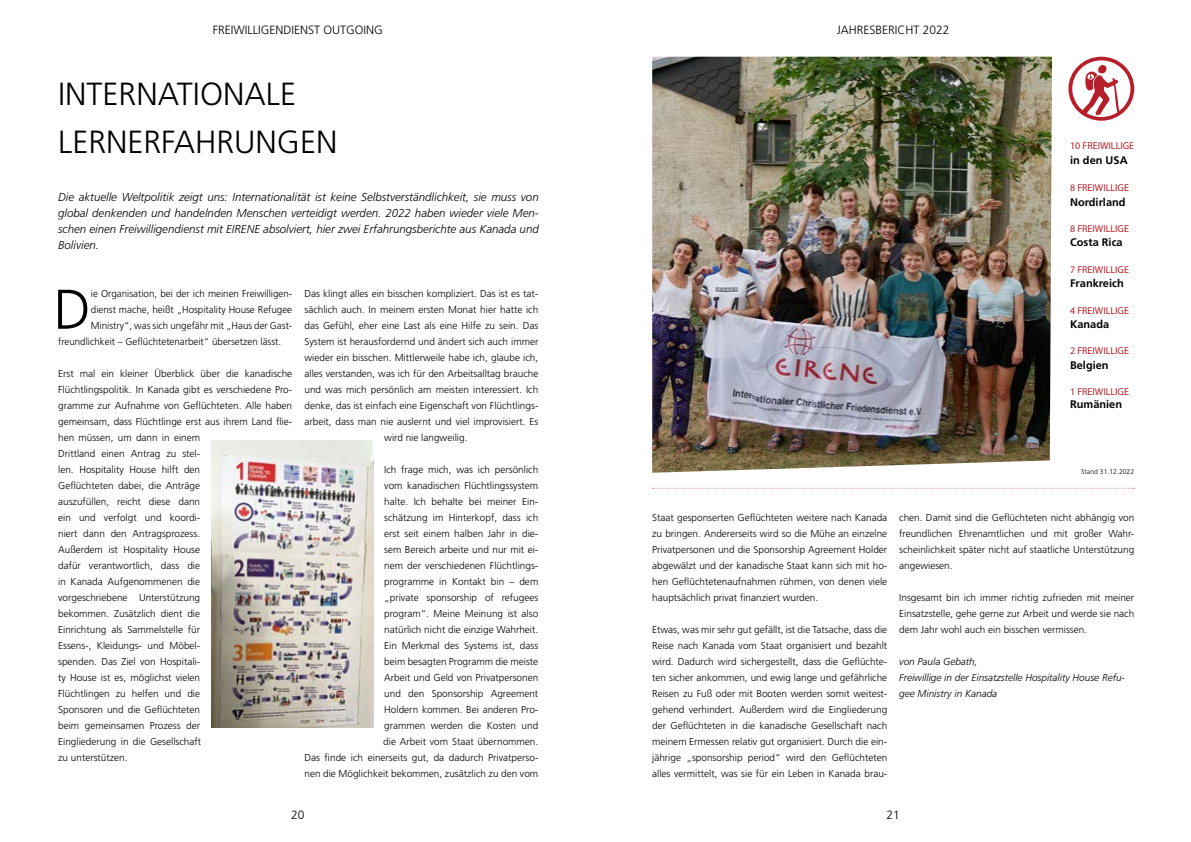
<style>
.page{position:relative;width:1191px;height:842px;background:#fff}
.page>*{position:absolute;margin:0;border:0;box-sizing:border-box;transform-origin:0 0}
.t1{font:300 55.8px "Frutiger LT Std";color:#000}
.t2{font:300 32px/48px "Frutiger LT Std";color:#000}
.t3{font:300 12px "Frutiger LT Std";color:#000}
.t4{font:italic 300 11.5px/16px "Frutiger LT Std";color:#000;text-align:justify}
.t5{font:700 11px "Frutiger LT Std";color:#000}
.t6{font:300 10px/16px "Frutiger LT Std";color:#000;text-align:justify}
.t7{font:10px "Myriad Pro";color:#b61f29}
.t8{font:italic 300 10px/16px "Frutiger LT Std";color:#000}
.t9{font:300 6.9px "Frutiger LT Std";color:#000}
</style>
<div class="page">
<svg style="left:652px;top:488px;width:482px;height:1px"></svg>
<svg style="left:1068px;top:57px;width:66px;height:64px"></svg>
<img style="left:652px;top:57px;width:400px;height:416px">
<img style="left:212px;top:441px;width:161px;height:286px">
<p class="t3" style="left:213px;top:23px;width:171px">FREIWILLIGENDIENST OUTGOING</p>
<p class="t3" style="left:837px;top:23px;width:114px">JAHRESBERICHT 2022</p>
<h2 class="t2" style="left:58px;top:70px;width:281px">INTERNATIONALE<br>LERNERFAHRUNGEN</h2>
<p class="t4" style="left:58px;top:189px;width:482px">Die aktuelle Weltpolitik zeigt uns: Internationalität ist keine Selbstverständlichkeit, sie muss von global denkenden und handelnden Menschen verteidigt werden. 2022 haben wieder viele Men&shy;schen einen Freiwilligendienst mit EIRENE absolviert, hier zwei Erfahrungsberichte aus Kanada und Bolivien.</p>
<h1 class="t1" style="left:54px;top:278px;width:39px">D</h1>
<p class="t6" style="left:91px;top:285px;width:203px">ie Organisation, bei der ich meinen Freiwilligen-</p>
<p class="t6" style="left:91px;top:301px;width:203px">dienst mache, heißt „Hospitality House Refugee</p>
<p class="t6" style="left:91px;top:317px;width:203px">Ministry“, was sich ungefähr mit „Haus der Gast-</p>
<p class="t6" style="left:58px;top:333px;width:225px">freundlichkeit – Geflüchtetenarbeit“ übersetzen lässt.</p>
<p class="t6" style="left:58px;top:365px;width:236px;text-align:left">Erst mal ein kleiner Überblick über die kanadische Flüchtlingspolitik. In Kanada gibt es verschiedene Pro&shy;gramme zur Aufnahme von Geflüchteten. Alle haben gemeinsam, dass Flüchtlinge erst aus ihrem Land flie&shy;hen müssen, um dann in einem<br>Drittland einen Antrag zu stel-<br>len. Hospitality House hilft den<br>Geflüchteten dabei, die Anträge<br>auszufüllen, reicht diese dann<br>ein und verfolgt und koordi-<br>niert dann den Antragsprozess.<br>Außerdem ist Hospitality House<br>dafür verantwortlich, dass die<br>in Kanada Aufgenommenen die<br>vorgeschriebene Unterstützung<br>bekommen. Zusätzlich dient die<br>Einrichtung als Sammelstelle für<br>Essens-, Kleidungs- und Möbel-<br>spenden. Das Ziel von Hospitali-<br>ty House ist es, möglichst vielen<br>Flüchtlingen zu helfen und die<br>Sponsoren und die Geflüchteten<br>beim gemeinsamen Prozess der<br>Eingliederung in die Gesellschaft<br>zu unterstützen.</p>
<p class="t6" style="left:304px;top:285px;width:235px">Das klingt alles ein bisschen kompliziert. Das ist es tat-</p>
<p class="t6" style="left:304px;top:301px;width:235px">sächlich auch. In meinem ersten Monat hier hatte ich</p>
<p class="t6" style="left:304px;top:317px;width:235px">das Gefühl, eher eine Last als eine Hilfe zu sein. Das</p>
<p class="t6" style="left:304px;top:333px;width:235px">System ist herausfordernd und ändert sich auch immer</p>
<p class="t6" style="left:304px;top:349px;width:235px">wieder ein bisschen. Mittlerweile habe ich, glaube ich,</p>
<p class="t6" style="left:304px;top:365px;width:235px">alles verstanden, was ich für den Arbeitsalltag brauche</p>
<p class="t6" style="left:304px;top:381px;width:235px">und was mich persönlich am meisten interessiert. Ich</p>
<p class="t6" style="left:304px;top:397px;width:235px">denke, das ist einfach eine Eigenschaft von Flüchtlings-</p>
<p class="t6" style="left:304px;top:413px;width:235px">arbeit, dass man nie auslernt und viel improvisiert. Es</p>
<p class="t6" style="left:384px;top:429px;width:85px">wird nie langweilig.</p>
<p class="t6" style="left:304px;top:461px;width:235px;text-align:right">Ich frage mich, was ich persönlich<br>vom kanadischen Flüchtlingssystem<br>halte. Ich behalte bei meiner Ein-<br>schätzung im Hinterkopf, dass ich<br>erst seit einem halben Jahr in die-<br>sem Bereich arbeite und nur mit ei-<br>nem der verschiedenen Flüchtlings-<br>programme in Kontakt bin – dem<br>„private sponsorship of refugees<br>program“. Meine Meinung ist also<br>natürlich nicht die einzige Wahrheit.<br>Ein Merkmal des Systems ist, dass<br>beim besagten Programm die meiste<br>Arbeit und Geld von Privatpersonen<br>und den Sponsorship Agreement<br>Holdern kommen. Bei anderen Pro-<br>grammen werden die Kosten und<br>die Arbeit vom Staat übernommen.<br>Das finde ich einerseits gut, da dadurch Privatperso&shy;nen die Möglichkeit bekommen, zusätzlich zu den vom</p>
<p class="t7" style="left:1070px;top:140px;width:65px">10 FREIWILLIGE</p>
<p class="t5" style="left:1070px;top:153px;width:59px">in den USA</p>
<p class="t7" style="left:1070px;top:182px;width:60px">8 FREIWILLIGE</p>
<p class="t5" style="left:1070px;top:195px;width:57px">Nordirland</p>
<p class="t7" style="left:1070px;top:223px;width:60px">8 FREIWILLIGE</p>
<p class="t5" style="left:1070px;top:236px;width:54px">Costa Rica</p>
<p class="t7" style="left:1070px;top:263px;width:60px">7 FREIWILLIGE</p>
<p class="t5" style="left:1070px;top:277px;width:55px">Frankreich</p>
<p class="t7" style="left:1070px;top:304px;width:60px">4 FREIWILLIGE</p>
<p class="t5" style="left:1070px;top:318px;width:41px">Kanada</p>
<p class="t7" style="left:1070px;top:345px;width:60px">2 FREIWILLIGE</p>
<p class="t5" style="left:1070px;top:359px;width:40px">Belgien</p>
<p class="t7" style="left:1070px;top:386px;width:60px">1 FREIWILLIGE</p>
<p class="t5" style="left:1070px;top:398px;width:53px">Rumänien</p>
<p class="t9" style="left:1081px;top:468px;width:55px">Stand 31.12.2022</p>
<p class="t6" style="left:652px;top:509px;width:236px">Staat gesponserten Geflüchteten weitere nach Kanada zu bringen. Andererseits wird so die Mühe an einzelne Privatpersonen und die Sponsorship Agreement Holder abgewälzt und der kanadische Staat kann sich mit ho&shy;hen Geflüchtetenaufnahmen rühmen, von denen viele hauptsächlich privat finanziert wurden.</p>
<p class="t6" style="left:652px;top:621px;width:236px">Etwas, was mir sehr gut gefällt, ist die Tatsache, dass die Reise nach Kanada vom Staat organisiert und bezahlt wird. Dadurch wird sichergestellt, dass die Geflüchte&shy;ten sicher ankommen, und ewig lange und gefährliche Reisen zu Fuß oder mit Booten werden somit weitest&shy;gehend verhindert. Außerdem wird die Eingliederung der Geflüchteten in die kanadische Gesellschaft nach meinem Ermessen relativ gut organisiert. Durch die ein&shy;jährige „sponsorship period“ wird den Geflüchteten alles vermittelt, was sie für ein Leben in Kanada brau-</p>
<p class="t6" style="left:899px;top:509px;width:236px">chen. Damit sind die Geflüchteten nicht abhängig von freundlichen Ehrenamtlichen und mit großer Wahr&shy;scheinlichkeit später nicht auf staatliche Unterstützung angewiesen.</p>
<p class="t6" style="left:899px;top:589px;width:236px">Insgesamt bin ich immer richtig zufrieden mit meiner Einsatzstelle, gehe gerne zur Arbeit und werde sie nach dem Jahr wohl auch ein bisschen vermissen.</p>
<p class="t8" style="left:899px;top:653px;width:227px">von Paula Gebath,<br>Freiwillige in der Einsatzstelle Hospitality House Refu&shy;gee Ministry in Kanada</p>
<p class="t3" style="left:291px;top:808px;width:15px">20</p>
<p class="t3" style="left:886px;top:808px;width:15px">21</p>
</div>
